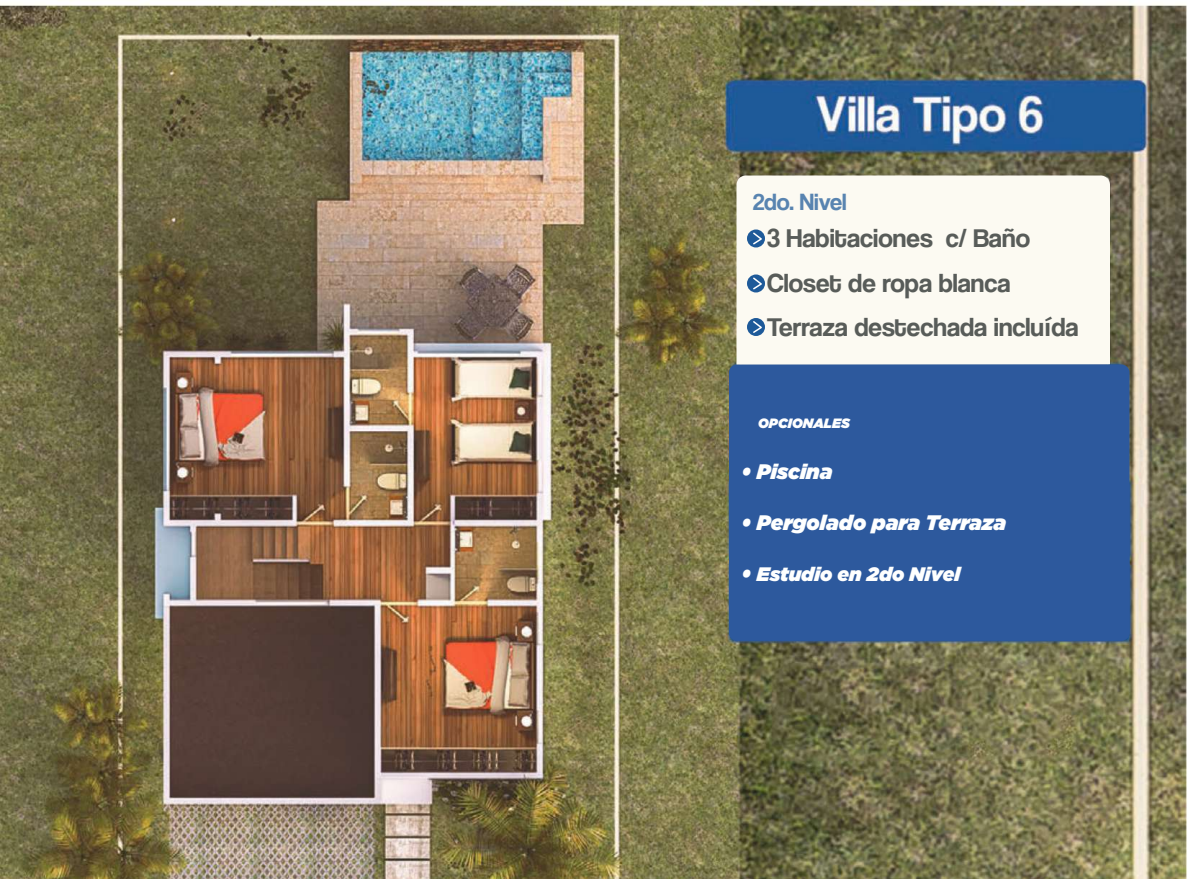
<style>
.page{position:relative;width:1188px;height:879px;background:#fff}
.page>*{position:absolute;margin:0;border:0;box-sizing:border-box;transform-origin:0 0}
.t1{font:27px "Coolvetica Rg";color:#585c59}
.t2{font:24.3px "Coolvetica Rg";color:rgb(30 90 153/.74)}
.t3{font:italic 900 21px "Gotham";color:#feffff}
.t4{font:italic 900 19.5px "Gotham";color:#feffff}
.t5{font:italic 900 13.5px "Gotham";color:#feffff}
.s1{font-size:21px}
</style>
<div class="page">
<img style="left:0;top:0;width:1187px;height:879px">
<div style="left:729px;top:364px;width:400px;height:276px;background:#2d599d;border-radius:8px"></div>
<div style="left:736px;top:176px;width:374px;height:188px;background:#fcfaf2"></div>
<div style="left:747px;top:230px;width:18px;height:18px;background:#1e5a99;border-radius:50%"></div>
<svg style="left:753px;top:231px;width:11px;height:15px"></svg>
<div style="left:747px;top:274px;width:18px;height:18px;background:#1e5a99;border-radius:50%"></div>
<svg style="left:753px;top:276px;width:11px;height:15px"></svg>
<div style="left:747px;top:318px;width:18px;height:18px;background:#1e5a99;border-radius:50%"></div>
<svg style="left:753px;top:320px;width:11px;height:14px"></svg>
<p class="t2" style="left:753px;top:187px;width:95px">2do. Nivel</p>
<p class="t1" style="left:767px;top:222px;width:265px">3 Habitaciones c/ Baño</p>
<p class="t1" style="left:767px;top:267px;width:245px">Closet de ropa blanca</p>
<p class="t1" style="left:767px;top:311px;width:313px">Terraza destechada incluída</p>
<p class="t5" style="left:758px;top:414px;width:93px">OPCIONALES</p>
<p class="t3" style="left:741px;top:457px;width:93px">• Piscina</p>
<p class="t3" style="left:741px;top:508px;width:267px">• Pergolado para Terraza</p>
<p class="t4" style="left:741px;top:560px;width:221px"><span class="s1">•</span> Estudio en 2do Nivel</p>
</div>
